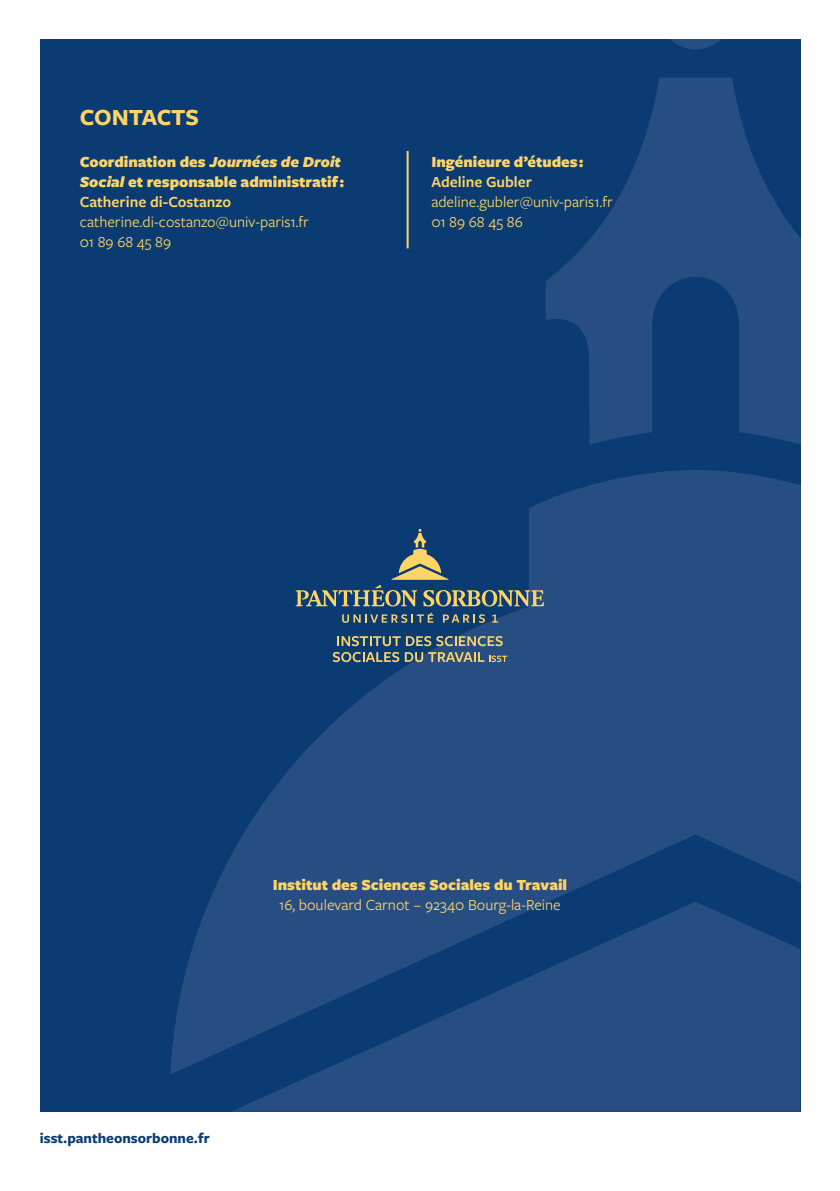
<style>
.page{position:relative;width:840px;height:1191px;background:#fff}
.page>*{position:absolute;margin:0;border:0;box-sizing:border-box;transform-origin:0 0}
.t1{font:700 24px "Freight Sans Pro";letter-spacing:-.01em;color:#fed466}
.t2{font:16px/20px "Freight Sans Pro";color:#fed466}
.t3{font:700 15px "Freight Sans Pro";color:#0a3c73}
.s1{font-weight:900}
.s2{font-weight:900;font-style:italic}
.s3{font-weight:600}
</style>
<div class="page">
<div style="left:40px;top:40px;width:759px;height:1071px;background:#0a3c73"></div>
<svg style="left:545px;top:78px;width:254px;height:367px;fill:#274e82"></svg>
<svg style="left:671px;top:40px;width:49px;height:9px"></svg>
<svg style="left:233px;top:1074px;width:566px;height:37px;background:#244c80"></svg>
<svg style="left:170px;top:470px;width:629px;height:604px;fill:#274e82"></svg>
<svg style="left:337px;top:636px;width:165px;height:10px"></svg>
<svg style="left:332px;top:652px;width:175px;height:10px"></svg>
<svg style="left:342px;top:613px;width:91px;height:10px"></svg>
<svg style="left:442px;top:614px;width:42px;height:9px"></svg>
<svg style="left:492px;top:614px;width:5px;height:8px"></svg>
<svg style="left:295px;top:529px;width:249px;height:77px"></svg>
<hr style="left:406px;top:151px;width:2px;height:97px;background:#fed466">
<p class="t1" style="left:80px;top:100px;width:121px">CONTACTS</p>
<p class="t2" style="left:80px;top:151px;width:266px"><span class="s1">Coordination des</span> <span class="s2">Journées de Droit<br>Social</span> <span class="s1">et responsable administratif :<br></span><span class="s3">Catherine di-Costanzo </span>catherine.di-costanzo@univ-paris1.fr<br>01 89 68 45 89</p>
<p class="t2" style="left:431px;top:151px;width:183px"><span class="s1">Ingénieure d’études :<br></span><span class="s3">Adeline Gubler </span>adeline.gubler@univ-paris1.fr<br>01 89 68 45 86</p>
<p class="t2" style="left:272px;top:874px;width:296px;text-align:center"><span class="s1">Institut des Sciences Sociales du Travail<br></span>16, boulevard Carnot − 92340 Bourg-la-Reine</p>
<p class="t3" style="left:40px;top:1127px;width:171px">isst.pantheonsorbonne.fr</p>
</div>
